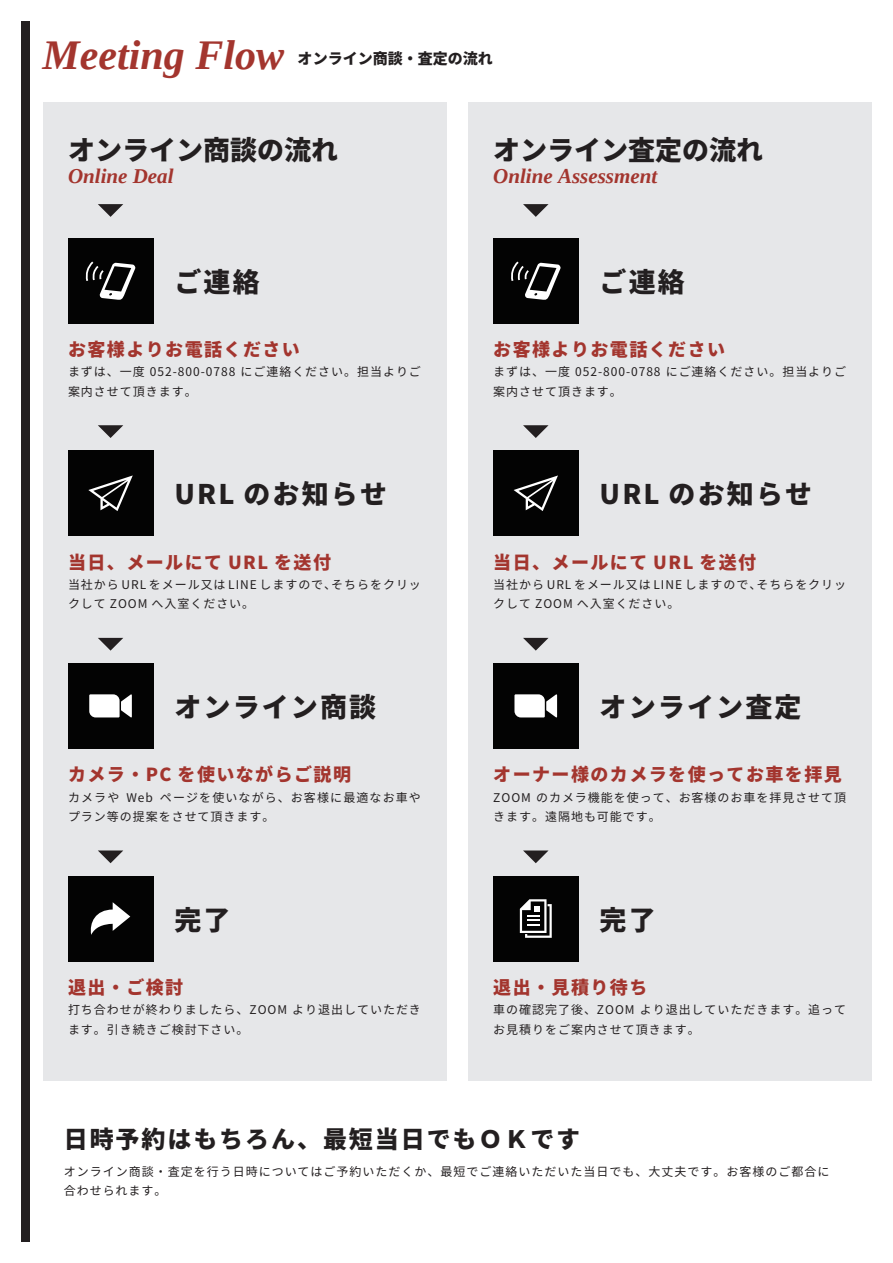
<style>
.page{position:relative;width:893px;height:1263px;background:#fff}
.page>*{position:absolute;margin:0;border:0;box-sizing:border-box;transform-origin:0 0}
.t1{font:italic 700 42px "Tinos";color:#a3352e}
.t2{font:900 27px "Noto Sans CJ Kjp";letter-spacing:.08em;color:#231f20}
.t3{font:900 27px "Noto Sans CJ Kjp";color:#231f20}
.t4{font:900 24px "Noto Sans CJ Kjp";letter-spacing:.08em;color:#231f20}
.t5{font:italic 700 21px "Tinos";color:#a3352e}
.t6{font:900 18px "Noto Sans CJ Kjp";letter-spacing:.08em;color:#a3352e}
.t7{font:900 15px "Noto Sans CJ Kjp";color:#231f20}
.t8{font:12px/19.5px "Noto Sans CJ Kjp";letter-spacing:.08em;color:#231f20}
</style>
<div class="page">
<div style="left:43px;top:102px;width:403px;height:978px;background:#e6e7e9"></div>
<div style="left:468px;top:102px;width:404px;height:978px;background:#e6e7e9"></div>
<div style="left:21px;top:21px;width:9px;height:1221px;background:#231f20"></div>
<div style="left:493px;top:663px;width:85px;height:85px;background:#030303"></div>
<svg style="left:514px;top:694px;width:43px;height:24px"></svg>
<div style="left:493px;top:451px;width:85px;height:85px;background:#030303"></div>
<svg style="left:514px;top:475px;width:44px;height:36px"></svg>
<div style="left:493px;top:238px;width:85px;height:85px;background:#030303"></div>
<svg style="left:511px;top:261px;width:50px;height:39px"></svg>
<div style="left:493px;top:876px;width:85px;height:85px;background:#030303"></div>
<svg style="left:520px;top:899px;width:32px;height:39px"></svg>
<div style="left:68px;top:663px;width:85px;height:85px;background:#030303"></div>
<svg style="left:89px;top:694px;width:43px;height:24px"></svg>
<div style="left:68px;top:451px;width:85px;height:85px;background:#030303"></div>
<svg style="left:88px;top:475px;width:45px;height:36px"></svg>
<div style="left:68px;top:238px;width:85px;height:85px;background:#030303"></div>
<svg style="left:86px;top:261px;width:49px;height:39px"></svg>
<div style="left:68px;top:876px;width:85px;height:85px;background:#030303"></div>
<svg style="left:90px;top:902px;width:40px;height:33px"></svg>
<svg style="left:98px;top:425px;width:25px;height:13px"></svg>
<svg style="left:98px;top:204px;width:25px;height:13px"></svg>
<svg style="left:523px;top:204px;width:26px;height:13px"></svg>
<svg style="left:98px;top:638px;width:25px;height:13px"></svg>
<svg style="left:98px;top:850px;width:25px;height:13px"></svg>
<svg style="left:523px;top:425px;width:26px;height:13px"></svg>
<svg style="left:523px;top:638px;width:26px;height:13px"></svg>
<svg style="left:523px;top:850px;width:26px;height:13px"></svg>
<h1 class="t1" style="left:43px;top:28px;width:243px">Meeting Flow</h1>
<p class="t7" style="left:298px;top:50px;width:196px">オンライン商談・査定の流れ</p>
<h2 class="t3" style="left:68px;top:135px;width:271px">オンライン商談の流れ</h2>
<h2 class="t3" style="left:493px;top:135px;width:271px">オンライン査定の流れ</h2>
<h3 class="t5" style="left:68px;top:163px;width:107px">Online Deal</h3>
<h3 class="t5" style="left:493px;top:163px;width:165px">Online Assessment</h3>
<h2 class="t2" style="left:174px;top:267px;width:87px">ご連絡</h2>
<h2 class="t2" style="left:600px;top:267px;width:87px">ご連絡</h2>
<h3 class="t6" style="left:68px;top:339px;width:233px">お客様よりお電話ください</h3>
<p class="t8" style="left:68px;top:362px;width:354px">まずは、一度 052-800-0788 にご連絡ください。担当よりご案内させて頂きます。</p>
<h3 class="t6" style="left:493px;top:339px;width:233px">お客様よりお電話ください</h3>
<p class="t8" style="left:493px;top:362px;width:354px">まずは、一度 052-800-0788 にご連絡ください。担当よりご案内させて頂きます。</p>
<h2 class="t2" style="left:174px;top:479px;width:214px">URL のお知らせ</h2>
<h2 class="t2" style="left:600px;top:479px;width:214px">URL のお知らせ</h2>
<h3 class="t6" style="left:68px;top:552px;width:264px">当日、メールにて URL を送付</h3>
<p class="t8" style="left:68px;top:575px;width:354px">当社から URL をメール又は LINE しますので、そちらをクリックして ZOOM へ入室ください。</p>
<h3 class="t6" style="left:493px;top:552px;width:264px">当日、メールにて URL を送付</h3>
<p class="t8" style="left:493px;top:575px;width:354px">当社から URL をメール又は LINE しますので、そちらをクリックして ZOOM へ入室ください。</p>
<h2 class="t2" style="left:174px;top:692px;width:203px">オンライン商談</h2>
<h2 class="t2" style="left:600px;top:692px;width:203px">オンライン査定</h2>
<h3 class="t6" style="left:68px;top:764px;width:285px">カメラ・PC を使いながらご説明</h3>
<p class="t8" style="left:68px;top:788px;width:354px">カメラや Web ページを使いながら、お客様に最適なお車やプラン等の提案をさせて頂きます。</p>
<h3 class="t6" style="left:493px;top:764px;width:350px">オーナー様のカメラを使ってお車を拝見</h3>
<p class="t8" style="left:493px;top:788px;width:354px">ZOOM のカメラ機能を使って、お客様のお車を拝見させて頂きます。遠隔地も可能です。</p>
<h2 class="t2" style="left:174px;top:904px;width:58px">完了</h2>
<h2 class="t2" style="left:600px;top:904px;width:58px">完了</h2>
<h3 class="t6" style="left:68px;top:977px;width:117px">退出・ご検討</h3>
<p class="t8" style="left:68px;top:1000px;width:354px">打ち合わせが終わりましたら、ZOOM より退出していただきます。引き続きご検討下さい。</p>
<h3 class="t6" style="left:493px;top:977px;width:156px">退出・見積り待ち</h3>
<p class="t8" style="left:493px;top:1000px;width:354px">車の確認完了後、ZOOM より退出していただきます。追ってお見積りをご案内させて頂きます。</p>
<h3 class="t4" style="left:64px;top:1126px;width:518px">日時予約はもちろん、最短当日でもＯＫです</h3>
<p class="t8" style="left:64px;top:1162px;width:767px">オンライン商談・査定を行う日時についてはご予約いただくか、最短でご連絡いただいた当日でも、大丈夫です。お客様のご都合に合わせられます。</p>
</div>
